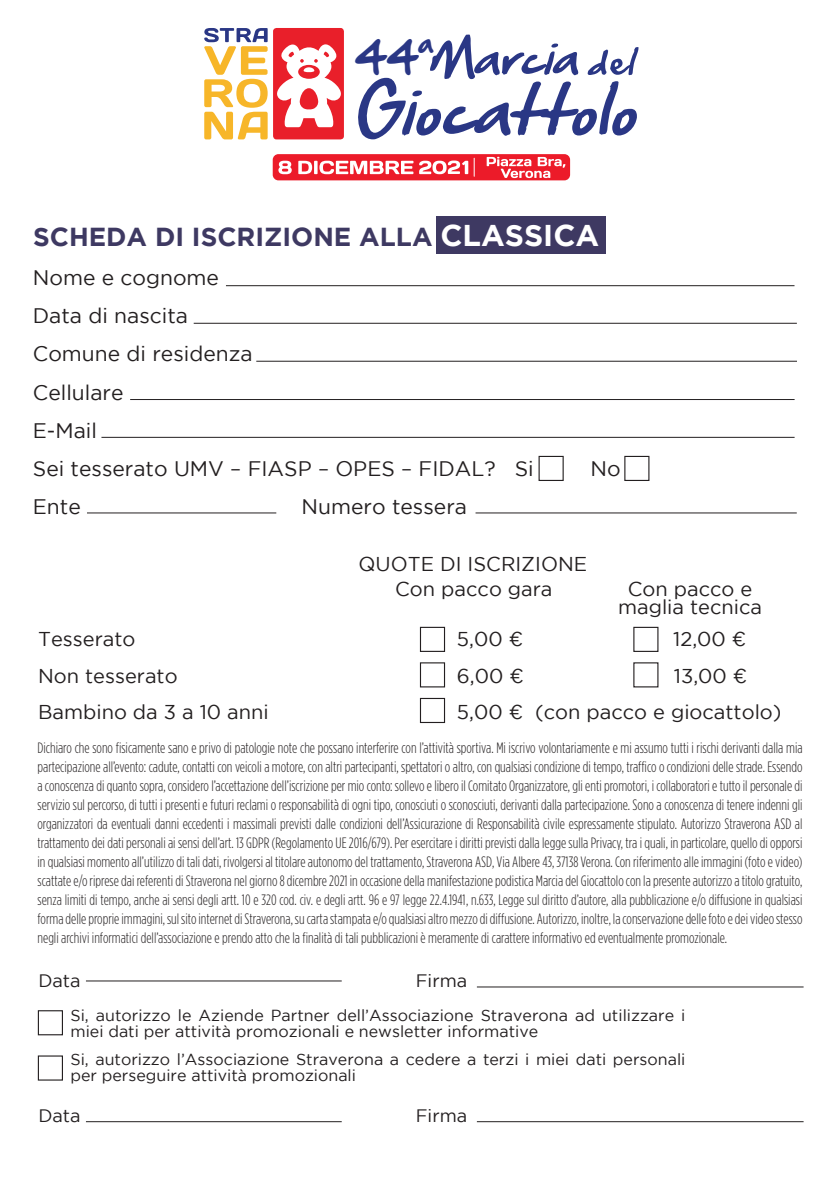
<style>
.page{position:relative;width:840px;height:1191px;background:#fff}
.page>*{position:absolute;margin:0;border:0;box-sizing:border-box;transform-origin:0 0}
.t1{font:39px "Hand Of Sean Demo";color:#2a3785}
.t2{font:700 26px "Gotham";color:#3e3962}
.t3{font:26px "Hand Of Sean Demo";color:#2a3785}
.t4{font:21px/38px "Gotham";color:#231f20}
.t5{font:20px/36px "Gotham";color:#231f20}
.t6{font:18px "Gotham";color:#231f20}
.t7{font:16px/16px "Gotham";color:#231f20}
.t8{font:300 15px/19px "Gotham Condensed";color:#231f20;text-align:justify}
.s1{font-size:30px;color:#fff}
</style>
<div class="page">
<hr style="left:226px;top:285px;width:568px;height:1px;background:#231f20">
<hr style="left:193px;top:323px;width:603px;height:1px;background:#231f20">
<hr style="left:256px;top:361px;width:540px;height:1px;background:#231f20">
<hr style="left:130px;top:399px;width:664px;height:1px;background:#231f20">
<hr style="left:101px;top:437px;width:693px;height:1px;background:#231f20">
<div style="left:624px;top:456px;width:25px;height:25px;border:1px solid #231f20"></div>
<div style="left:538px;top:456px;width:25px;height:25px;border:1px solid #231f20"></div>
<hr style="left:87px;top:512px;width:189px;height:1px;background:#231f20">
<hr style="left:475px;top:512px;width:321px;height:1px;background:#231f20">
<div style="left:435px;top:216px;width:170px;height:38px;background:#3e3962"></div>
<hr style="left:86px;top:980px;width:255px;height:1px;background:#231f20">
<hr style="left:476px;top:986px;width:327px;height:1px;background:#231f20">
<hr style="left:86px;top:1121px;width:255px;height:1px;background:#231f20">
<hr style="left:476px;top:1121px;width:327px;height:1px;background:#231f20">
<div style="left:38px;top:1010px;width:25px;height:25px;border:1px solid #231f20"></div>
<div style="left:38px;top:1055px;width:25px;height:25px;border:1px solid #231f20"></div>
<div style="left:419px;top:627px;width:26px;height:25px;border:1px solid #231f20"></div>
<div style="left:419px;top:662px;width:26px;height:25px;border:1px solid #231f20"></div>
<div style="left:419px;top:698px;width:26px;height:25px;border:1px solid #231f20"></div>
<div style="left:633px;top:627px;width:25px;height:25px;border:1px solid #231f20"></div>
<div style="left:272px;top:154px;width:297px;height:26px;background:#ec1b29;border-radius:6px"></div>
<svg style="left:486px;top:157px;width:79px;height:21px"></svg>
<svg style="left:277px;top:161px;width:14px;height:20px"></svg>
<svg style="left:297px;top:158px;width:177px;height:23px"></svg>
<div style="left:273px;top:28px;width:71px;height:111px;background:#e91f2a;border-radius:3px"></div>
<svg style="left:204px;top:28px;width:63px;height:111px"></svg>
<svg style="left:277px;top:44px;width:64px;height:83px"></svg>
<svg style="left:358px;top:35px;width:280px;height:104px"></svg>
<h1 class="t1" style="left:354px;top:39px;width:66px">44</h1>
<h2 class="t3" style="left:417px;top:29px;width:18px">a</h2>
<h2 class="t2" style="left:33px;top:222px;width:567px">SCHEDA DI ISCRIZIONE ALLA <span class="s1">CLASSICA</span></h2>
<h3 class="t4" style="left:33px;top:259px;width:502px">Nome e cognome<br>Data di nascita<br>Comune di residenza<br>Cellulare<br>E-Mail<br>Sei tesserato UMV – FIASP – OPES – FIDAL? Si</h3>
<h3 class="t4" style="left:33px;top:487px;width:49px">Ente</h3>
<h3 class="t4" style="left:301px;top:487px;width:167px">Numero tessera</h3>
<h3 class="t4" style="left:590px;top:449px;width:32px">No</h3>
<h3 class="t5" style="left:358px;top:545px;width:230px">QUOTE DI ISCRIZIONE</h3>
<h3 class="t5" style="left:395px;top:571px;width:159px">Con pacco gara</h3>
<h3 class="t5" style="left:617px;top:580px;width:145px;line-height:18px;text-align:center">Con pacco e maglia tecnica</h3>
<h3 class="t5" style="left:38px;top:621px;width:232px">Tesserato<br>Non tesserato<br>Bambino da 3 a 10 anni</h3>
<h3 class="t5" style="left:456px;top:621px;width:68px">5,00 ¤</h3>
<h3 class="t5" style="left:672px;top:621px;width:75px">12,00 ¤</h3>
<h3 class="t5" style="left:456px;top:657px;width:326px;text-indent:217px">13,00 ¤<br>5,00 ¤ (con pacco e giocattolo)</h3>
<h3 class="t5" style="left:456px;top:657px;width:68px">6,00 ¤</h3>
<p class="t8" style="left:37px;top:738px;width:766px">Dichiaro che sono fisicamente sano e privo di patologie note che possano interferire con l’attività sportiva. Mi iscrivo volontariamente e mi assumo tutti i rischi derivanti dalla mia partecipazione all’evento: cadute, contatti con veicoli a motore, con altri partecipanti, spettatori o altro, con qualsiasi condizione di tempo, traffico o condizioni delle strade. Essendo a conoscenza di quanto sopra, considero l’accettazione dell’iscrizione per mio conto: sollevo e libero il Comitato Organizzatore, gli enti promotori, i collaboratori e tutto il personale di servizio sul percorso, di tutti i presenti e futuri reclami o responsabilità di ogni tipo, conosciuti o sconosciuti, derivanti dalla partecipazione. Sono a conoscenza di tenere indenni gli organizzatori da eventuali danni eccedenti i massimali previsti dalle condizioni dell’Assicurazione di Responsabilità civile espressamente stipulato. Autorizzo Straverona ASD al trattamento dei dati personali ai sensi dell’art. 13 GDPR (Regolamento UE 2016/679). Per esercitare i diritti previsti dalla legge sulla Privacy, tra i quali, in particolare, quello di opporsi in qualsiasi momento all’utilizzo di tali dati, rivolgersi al titolare autonomo del trattamento, Straverona ASD, Via Albere 43, 37138 Verona. Con riferimento alle immagini (foto e video) scattate e/o riprese dai referenti di Straverona nel giorno 8 dicembre 2021 in occasione della manifestazione podistica Marcia del Giocattolo con la presente autorizzo a titolo gratuito, senza limiti di tempo, anche ai sensi degli artt. 10 e 320 cod. civ. e degli artt. 96 e 97 legge 22.4.1941, n.633, Legge sul diritto d’autore, alla pubblicazione e/o diffusione in qualsiasi forma delle proprie immagini, sul sito internet di Straverona, su carta stampata e/o qualsiasi altro mezzo di diffusione. Autorizzo, inoltre, la conservazione delle foto e dei video stesso negli archivi informatici dell’associazione e prendo atto che la finalità di tali pubblicazioni è meramente di carattere informativo ed eventualmente promozionale.</p>
<p class="t6" style="left:38px;top:970px;width:44px">Data</p>
<p class="t6" style="left:415px;top:970px;width:53px">Firma</p>
<p class="t7" style="left:70px;top:1006px;width:616px">Si, autorizzo le Aziende Partner dell’Associazione Straverona ad utilizzare i miei dati per attività promozionali e newsletter informative</p>
<p class="t7" style="left:70px;top:1050px;width:616px">Si, autorizzo l’Associazione Straverona a cedere a terzi i miei dati personali per perseguire attività promozionali</p>
<p class="t6" style="left:38px;top:1105px;width:44px">Data</p>
<p class="t6" style="left:415px;top:1105px;width:53px">Firma</p>
</div>
